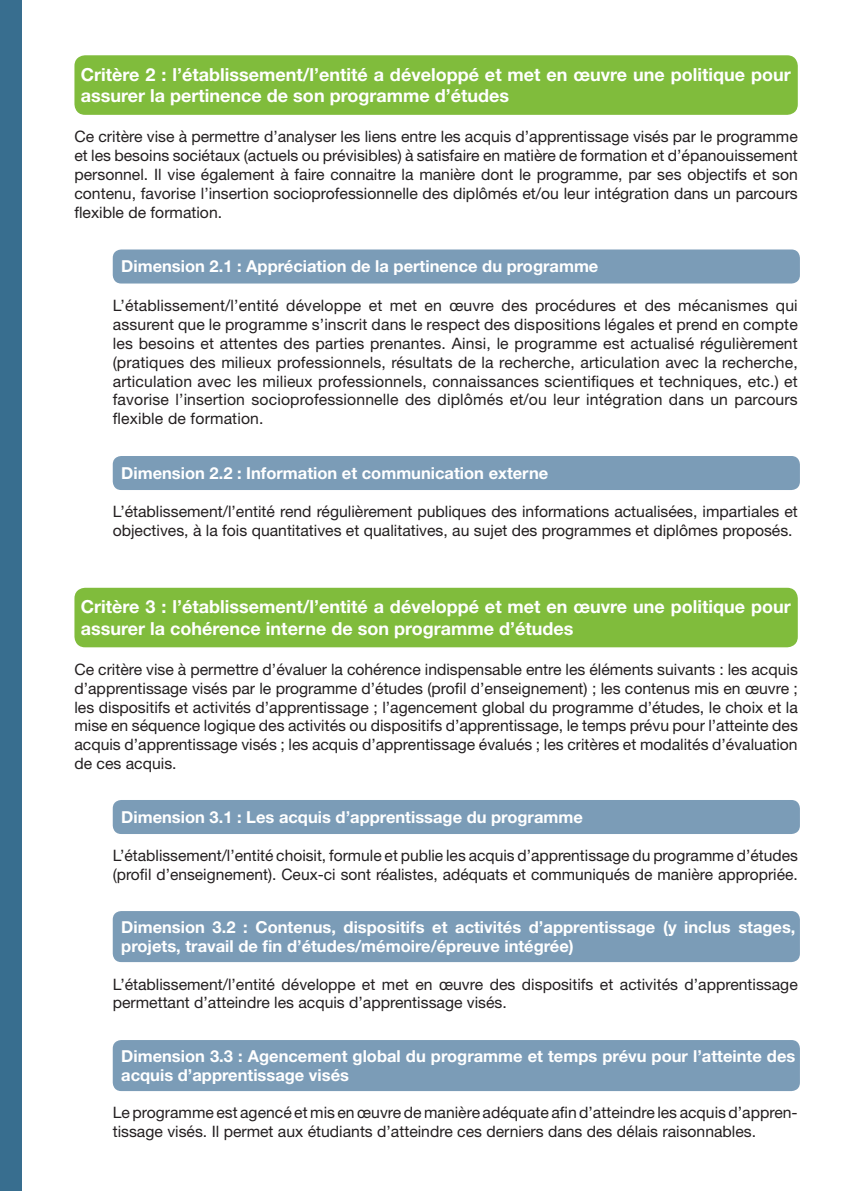
<style>
.page{position:relative;width:851px;height:1191px;background:#fff}
.page>*{position:absolute;margin:0;border:0;box-sizing:border-box;transform-origin:0 0}
.t1{font:700 18px/21.6px "Helvetica Neue LT Std";color:#fff}
.t2{font:700 16.5px/19.8px "Helvetica Neue LT Std";color:#fff}
.t3{font:15.75px/18.9px "Helvetica Neue LT Std";color:#231f20}
</style>
<div class="page">
<div style="left:74px;top:55px;width:723px;height:60px;background:#80bc3c;border-radius:11px"></div>
<div style="left:113px;top:249px;width:686px;height:34px;background:#7b9cb7;border-radius:9px"></div>
<div style="left:113px;top:456px;width:686px;height:34px;background:#7b9cb7;border-radius:9px"></div>
<div style="left:74px;top:588px;width:723px;height:59px;background:#80bc3c;border-radius:11px"></div>
<div style="left:113px;top:800px;width:686px;height:34px;background:#7b9cb7;border-radius:9px"></div>
<div style="left:113px;top:911px;width:686px;height:51px;background:#7b9cb7;border-radius:9px"></div>
<div style="left:113px;top:1040px;width:686px;height:51px;background:#7b9cb7;border-radius:9px"></div>
<div style="left:0;top:0;width:21px;height:1191px;background:#386e8f"></div>
<p class="t1" style="left:81px;top:63px;width:711px">Critère 2 : l’établissement/l’entité a développé et met en œuvre une politique pour assurer la pertinence de son programme d’études</p>
<p class="t3" style="left:74px;top:127px;width:724px;text-align:justify">Ce critère vise à permettre d’analyser les liens entre les acquis d’apprentissage visés par le programme et les besoins sociétaux (actuels ou prévisibles) à satisfaire en matière de formation et d’épanouissement personnel. Il vise également à faire connaitre la manière dont le programme, par ses objectifs et son contenu, favorise l’insertion socioprofessionnelle des diplômés et/ou leur intégration dans un parcours flexible de formation.</p>
<p class="t2" style="left:121px;top:256px;width:478px">Dimension 2.1 : Appréciation de la pertinence du programme</p>
<p class="t3" style="left:113px;top:296px;width:686px;text-align:justify">L’établissement/l’entité développe et met en œuvre des procédures et des mécanismes qui assurent que le programme s’inscrit dans le respect des dispositions légales et prend en compte les besoins et attentes des parties prenantes. Ainsi, le programme est actualisé régulièrement (pratiques des milieux professionnels, résultats de la recherche, articulation avec la recherche, articulation avec les milieux professionnels, connaissances scientifiques et techniques, etc.) et favorise l’insertion socioprofessionnelle des diplômés et/ou leur intégration dans un parcours flexible de formation.</p>
<p class="t2" style="left:121px;top:463px;width:428px">Dimension 2.2 : Information et communication externe</p>
<p class="t3" style="left:113px;top:502px;width:686px">L’établissement/l’entité rend régulièrement publiques des informations actualisées, impartiales et objectives, à la fois quantitatives et qualitatives, au sujet des programmes et diplômes proposés.</p>
<p class="t1" style="left:81px;top:595px;width:711px">Critère 3 : l’établissement/l’entité a développé et met en œuvre une politique pour assurer la cohérence interne de son programme d’études</p>
<p class="t3" style="left:74px;top:659px;width:724px;text-align:justify">Ce critère vise à permettre d’évaluer la cohérence indispensable entre les éléments suivants : les acquis d’apprentissage visés par le programme d’études (profil d’enseignement) ; les contenus mis en œuvre ; les dispositifs et activités d’apprentissage ; l’agencement global du programme d’études, le choix et la mise en séquence logique des activités ou dispositifs d’apprentissage, le temps prévu pour l’atteinte des acquis d’apprentissage visés ; les acquis d’apprentissage évalués ; les critères et modalités d’évaluation de ces acquis.</p>
<p class="t2" style="left:121px;top:806px;width:463px">Dimension 3.1 : Les acquis d’apprentissage du programme</p>
<p class="t3" style="left:113px;top:846px;width:686px">L’établissement/l’entité choisit, formule et publie les acquis d’apprentissage du programme d’études (profil d’enseignement). Ceux-ci sont réalistes, adéquats et communiqués de manière appropriée.</p>
<p class="t2" style="left:121px;top:916px;width:675px">Dimension 3.2 : Contenus, dispositifs et activités d’apprentissage (y inclus stages, projets, travail de fin d’études/mémoire/épreuve intégrée)</p>
<p class="t3" style="left:113px;top:974px;width:686px">L’établissement/l’entité développe et met en œuvre des dispositifs et activités d’apprentissage permettant d’atteindre les acquis d’apprentissage visés.</p>
<p class="t2" style="left:121px;top:1045px;width:675px">Dimension 3.3 : Agencement global du programme et temps prévu pour l’atteinte des acquis d’apprentissage visés</p>
<p class="t3" style="left:113px;top:1103px;width:686px">Le programme est agencé et mis en œuvre de manière adéquate afin d’atteindre les acquis d’appren&shy;tissage visés. Il permet aux étudiants d’atteindre ces derniers dans des délais raisonnables.</p>
</div>
